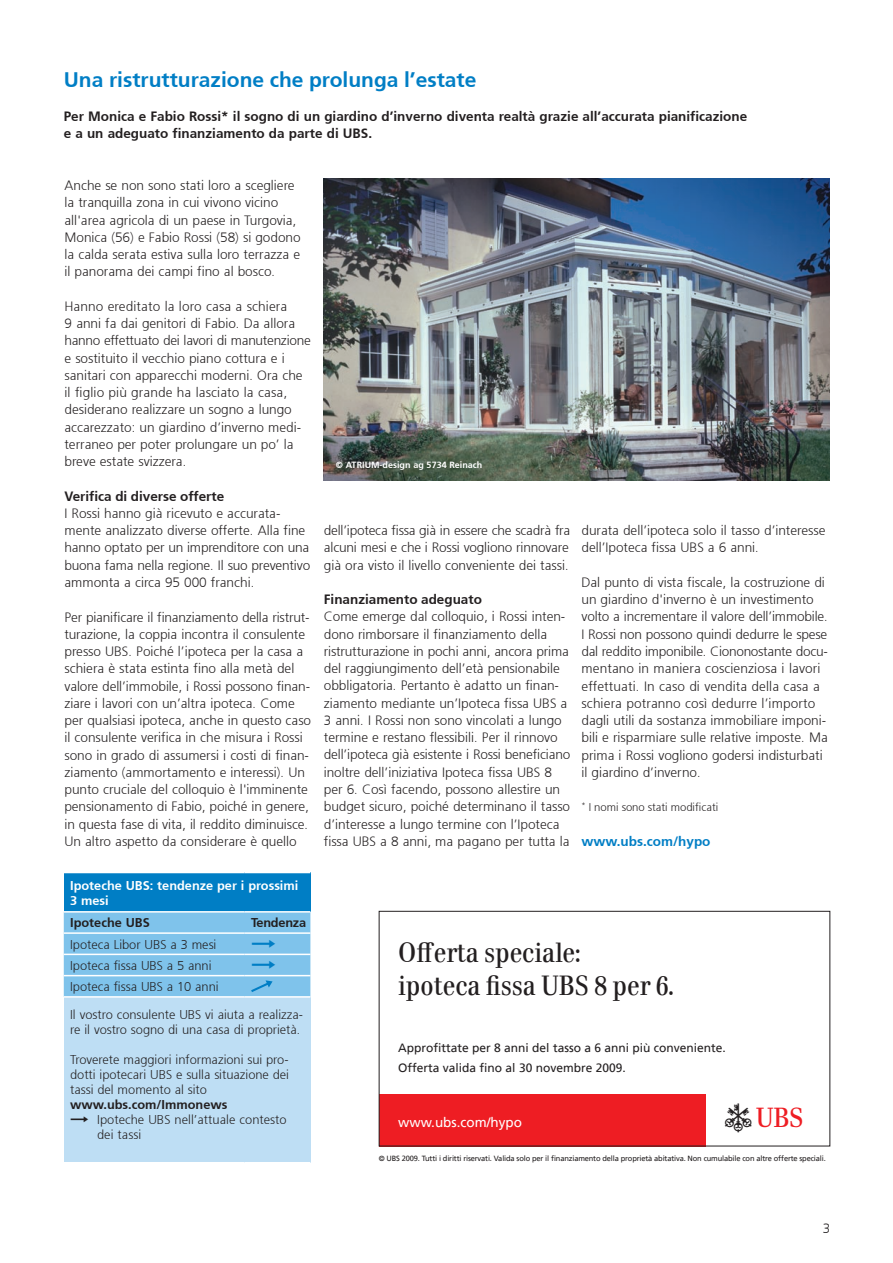
<style>
.page{position:relative;width:893px;height:1263px;background:#fff}
.page>*{position:absolute;margin:0;border:0;box-sizing:border-box;transform-origin:0 0}
.t1{font:500 27px/32.4px "UBS Headline";color:#231f20}
.t2{font:500 27px "UBS Logo";color:#231f20}
.t3{font:300 21px "Frutiger 45";color:#007ec5}
.t4{font:300 13.5px/17.2px "Frutiger 45";color:#231f20}
.t5{font:300 13.5px/17.2px "Frutiger 45";color:#231f20}
.t6{font:300 13.5px "Frutiger 45";color:#007ec5}
.t7{font:13.5px "Frutiger 55 Roman";color:#fff}
.t8{font:300 12.75px/15px "Frutiger 45";color:#231f20}
.t9{font:300 12.75px/15px "Frutiger 45";color:#fff}
.t10{font:300 12.75px "Frutiger 45";color:#231f20}
.t11{font:300 12.75px "Frutiger 45";letter-spacing:-.02em;color:#231f20}
.t12{font:12px/19.2px "Frutiger 55 Roman";color:#231f20}
.t13{font:300 11.25px "Frutiger 45";color:#231f20}
.t14{font:300 9px "Frutiger 45";color:#fff}
.t15{font:7.5px "Frutiger 55 Roman";letter-spacing:-.02em;color:#231f20}
.s1{color:#ee1d23}
</style>
<div class="page">
<div style="left:64px;top:872px;width:246px;height:40px;background:#007ec5"></div>
<div style="left:64px;top:997px;width:246px;height:166px;background:#bedef4"></div>
<hr style="left:64px;top:872px;width:181px;height:1px;background:#fff">
<hr style="left:245px;top:872px;width:65px;height:1px;background:#fff">
<hr style="left:64px;top:911px;width:181px;height:1px;background:#fff">
<hr style="left:245px;top:911px;width:65px;height:1px;background:#fff">
<hr style="left:64px;top:996px;width:181px;height:2px;background:#fff">
<hr style="left:245px;top:996px;width:65px;height:2px;background:#fff">
<hr style="left:64px;top:1162px;width:181px;height:1px;background:#fff">
<hr style="left:245px;top:1162px;width:65px;height:1px;background:#fff">
<img style="left:323px;top:179px;width:506px;height:301px">
<div style="left:379px;top:1094px;width:327px;height:52px;background:#ee1d23"></div>
<div style="left:379px;top:911px;width:451px;height:235px;border:1px solid #231f20"></div>
<svg style="left:64px;top:912px;width:246px;height:85px"></svg>
<h2 class="t3" style="left:64px;top:67px;width:414px">Una ristrutturazione che prolunga l’estate</h2>
<p class="t5" style="left:64px;top:108px;width:685px">Per Monica e Fabio Rossi* il sogno di un giardino d’inverno diventa realtà grazie all’accurata pianificazione e a un adeguato finanziamento da parte di UBS.</p>
<p class="t4" style="left:64px;top:177px;width:238px">Anche se non sono stati loro a scegliere la tranquilla zona in cui vivono vicino all'area agricola di un paese in Turgovia, Monica (56) e Fabio Rossi (58) si godono la calda serata estiva sulla loro terrazza e il panorama dei campi fino al bosco.</p>
<p class="t4" style="left:64px;top:297px;width:248px">Hanno ereditato la loro casa a schiera<br>9 anni fa dai genitori di Fabio. Da allora hanno effettuato dei lavori di manutenzione e sostituito il vecchio piano cottura e i sanitari con apparecchi moderni. Ora che il figlio più grande ha lasciato la casa, desiderano realizzare un sogno a lungo accarezzato: un giardino d’inverno medi&shy;terraneo per poter prolungare un po’ la breve estate svizzera.</p>
<p class="t5" style="left:64px;top:487px;width:161px">Verifica di diverse offerte</p>
<p class="t4" style="left:64px;top:505px;width:247px">I Rossi hanno già ricevuto e accurata&shy;mente analizzato diverse offerte. Alla fine hanno optato per un imprenditore con una buona fama nella regione. Il suo preventivo ammonta a circa 95 000 franchi.</p>
<p class="t4" style="left:64px;top:608px;width:248px">Per pianificare il finanziamento della ristrut&shy;turazione, la coppia incontra il consulente presso UBS. Poiché l’ipoteca per la casa a schiera è stata estinta fino alla metà del valore dell’immobile, i Rossi possono finan&shy;ziare i lavori con un’altra ipoteca. Come per qualsiasi ipoteca, anche in questo caso il consulente verifica in che misura i Rossi sono in grado di assumersi i costi di finan&shy;ziamento (ammortamento e interessi). Un punto cruciale del colloquio è l'imminente pensionamento di Fabio, poiché in genere, in questa fase di vita, il reddito diminuisce.<br>Un altro aspetto da considerare è quello</p>
<p class="t9" style="left:70px;top:877px;width:230px">Ipoteche UBS: tendenze per i prossimi<br>3 mesi</p>
<p class="t10" style="left:70px;top:915px;width:81px">Ipoteche UBS</p>
<p class="t11" style="left:251px;top:915px;width:57px">Tendenza</p>
<p class="t8" style="left:70px;top:936px;width:148px">Ipoteca Libor UBS a 3 mesi</p>
<p class="t8" style="left:70px;top:958px;width:143px">Ipoteca fissa UBS a 5 anni</p>
<p class="t8" style="left:70px;top:979px;width:150px">Ipoteca fissa UBS a 10 anni</p>
<p class="t8" style="left:70px;top:1007px;width:234px">Il vostro consulente UBS vi aiuta a realizza&shy;re il vostro sogno di una casa di proprietà.</p>
<p class="t8" style="left:70px;top:1052px;width:220px;text-align:justify">Troverete maggiori informazioni sui pro&shy;dotti ipotecari UBS e sulla situazione dei tassi del momento al sito</p>
<p class="t10" style="left:70px;top:1097px;width:159px">www.ubs.com/Immonews</p>
<p class="t8" style="left:70px;top:1112px;width:218px">➞ Ipoteche UBS nell’attuale contesto</p>
<p class="t8" style="left:97px;top:1127px;width:46px">dei tassi</p>
<p class="t14" style="left:336px;top:459px;width:148px">© ATRIUM-design ag 5734 Reinach</p>
<p class="t4" style="left:324px;top:522px;width:248px;text-align:justify">dell’ipoteca fissa già in essere che scadrà fra alcuni mesi e che i Rossi vogliono rinnovare già ora visto il livello conveniente dei tassi.</p>
<p class="t5" style="left:324px;top:591px;width:160px">Finanziamento adeguato</p>
<p class="t4" style="left:324px;top:608px;width:248px">Come emerge dal colloquio, i Rossi inten&shy;dono rimborsare il finanziamento della ristrutturazione in pochi anni, ancora prima del raggiungimento dell’età pensionabile obbligatoria. Pertanto è adatto un finan&shy;ziamento mediante un’Ipoteca fissa UBS a 3 anni. I Rossi non sono vincolati a lungo termine e restano flessibili. Per il rinnovo dell’ipoteca già esistente i Rossi beneficiano inoltre dell’iniziativa Ipoteca fissa UBS 8 per 6. Così facendo, possono allestire un budget sicuro, poiché determinano il tasso d’interesse a lungo termine con l’Ipoteca fissa UBS a 8 anni, ma pagano per tutta la</p>
<p class="t4" style="left:581px;top:522px;width:245px">durata dell’ipoteca solo il tasso d’interesse dell’Ipoteca fissa UBS a 6 anni.</p>
<p class="t4" style="left:581px;top:574px;width:248px">Dal punto di vista fiscale, la costruzione di un giardino d'inverno è un investimento volto a incrementare il valore dell’immobile.<br>I Rossi non possono quindi dedurre le spese dal reddito imponibile. Ciononostante docu&shy;mentano in maniera coscienziosa i lavori effettuati. In caso di vendita della casa a schiera potranno così dedurre l’importo dagli utili da sostanza immobiliare imponi&shy;bili e risparmiare sulle relative imposte. Ma prima i Rossi vogliono godersi indisturbati il giardino d’inverno.</p>
<p class="t13" style="left:581px;top:801px;width:138px"><sup>*</sup> I nomi sono stati modificati</p>
<p class="t6" style="left:581px;top:833px;width:131px">www.ubs.com/hypo</p>
<h1 class="t1" style="left:398px;top:936px;width:277px">Offerta speciale:<br>ipoteca fissa UBS 8 per 6.</h1>
<p class="t12" style="left:398px;top:1038px;width:329px">Approfittate per 8 anni del tasso a 6 anni più conveniente.<br>Offerta valida fino al 30 novembre 2009.</p>
<p class="t7" style="left:398px;top:1114px;width:125px">www.ubs.com/hypo</p>
<h1 class="t2" style="left:725px;top:1104px;width:78px">a<span class="s1">b</span></h1>
<p class="t15" style="left:379px;top:1154px;width:449px">© UBS 2009. Tutti i diritti riservati. Valida solo per il finanziamento della proprietà abitativa. Non cumulabile con altre offerte speciali.</p>
<p class="t4" style="left:823px;top:1220px;width:9px">3</p>
</div>
